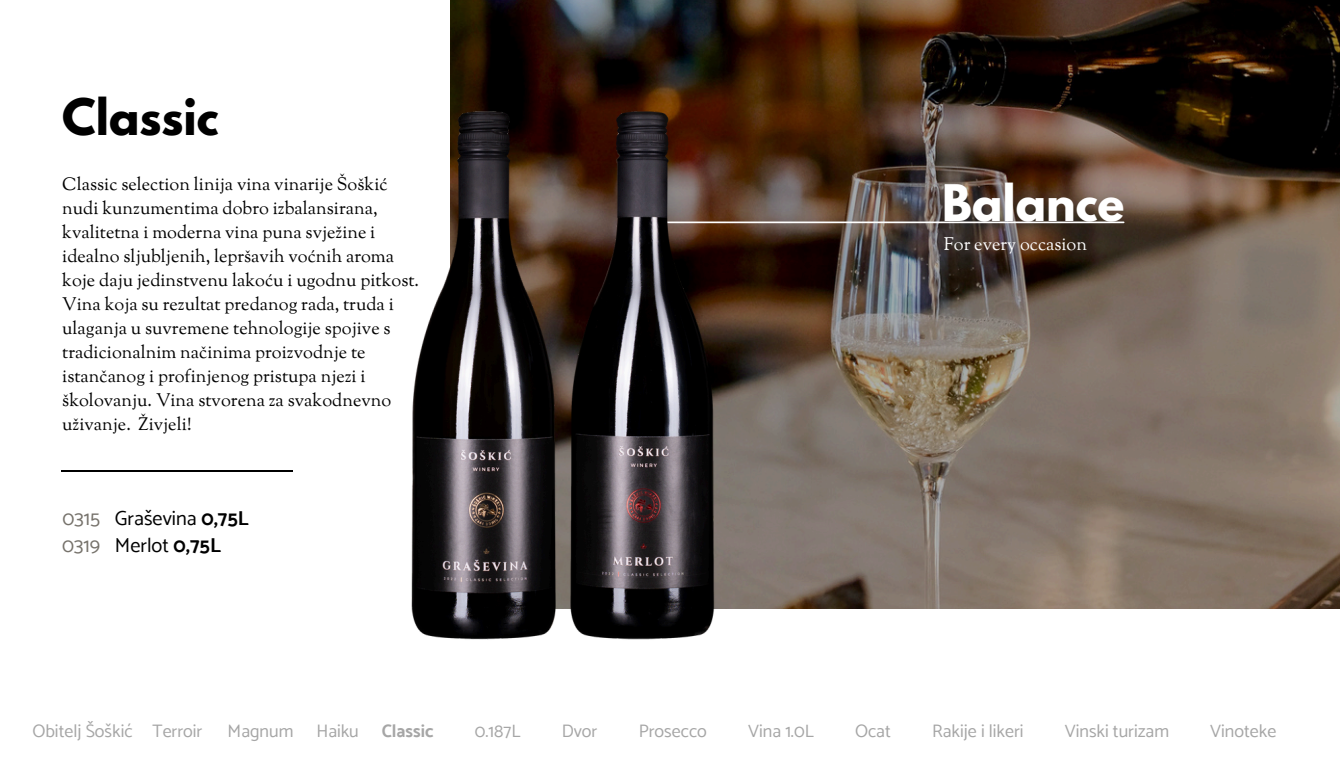
<style>
.page{position:relative;width:1340px;height:760px;background:#fff}
.page>*{position:absolute;margin:0;border:0;box-sizing:border-box;transform-origin:0 0}
.t1{font:700 44.55px "League Spartan";color:#fff}
.t2{font:700 44.55px "League Spartan";color:#000}
.t3{font:20.25px/27px "Catamaran";color:#000}
.t4{font:20.25px/27px "Catamaran";color:#76726b}
.t5{font:18px/24.1px "Sorts Mill Goudy";color:#000}
.t6{font:18px "Catamaran";color:#a6a6a6}
.t7{font:18px "Sorts Mill Goudy";color:#fff}
.t8{font:700 18px "Catamaran";color:#a6a6a6}
.s1{font-weight:700}
</style>
<div class="page">
<img style="left:451px;top:0;width:889px;height:608px">
<hr style="left:644px;top:221px;width:480px;height:2px;background:#fff">
<hr style="left:62px;top:470px;width:231px;height:2px;background:#000">
<img style="left:411px;top:106px;width:143px;height:534px">
<img style="left:554px;top:106px;width:179px;height:534px">
<p class="t2" style="left:62px;top:94px;width:158px">Classic</p>
<h1 class="t5" style="left:62px;top:173px;width:358px">Classic selection linija vina vinarije Šoškić nudi kunzumentima dobro izbalansirana, kvalitetna i moderna vina puna svježine i idealno sljubljenih, lepršavih voćnih aroma koje daju jedinstvenu lakoću i ugodnu pitkost.<br>Vina koja su rezultat predanog rada, truda i ulaganja u suvremene tehnologije spojive s tradicionalnim načinima proizvodnje te istančanog i profinjenog pristupa njezi i školovanju. Vina stvorena za svakodnevno uživanje. Živjeli!</h1>
<p class="t4" style="left:62px;top:504px;width:40px">0315<br>0319</p>
<h1 class="t3" style="left:115px;top:504px;width:135px">Graševina <span class="s1">0,75L<br></span>Merlot <span class="s1">0,75L</span></h1>
<p class="t1" style="left:942px;top:180px;width:184px">Balance</p>
<p class="t7" style="left:944px;top:232px;width:145px">For every occasion</p>
<p class="t6" style="left:32px;top:720px;width:102px">Obitelj Šoškić</p>
<p class="t6" style="left:153px;top:720px;width:51px">Terroir</p>
<p class="t6" style="left:228px;top:720px;width:67px">Magnum</p>
<p class="t6" style="left:316px;top:720px;width:44px">Haiku</p>
<h2 class="t8" style="left:382px;top:720px;width:53px">Classic</h2>
<h2 class="t6" style="left:475px;top:720px;width:47px">0.187L</h2>
<p class="t6" style="left:562px;top:720px;width:37px">Dvor</p>
<p class="t6" style="left:639px;top:720px;width:70px">Prosecco</p>
<p class="t6" style="left:748px;top:720px;width:67px">Vina 1.0L</p>
<p class="t6" style="left:855px;top:720px;width:37px">Ocat</p>
<h4 class="t6" style="left:932px;top:720px;width:93px">Rakije i likeri</h4>
<h3 class="t6" style="left:1065px;top:720px;width:106px">Vinski turizam</h3>
<p class="t6" style="left:1210px;top:720px;width:68px">Vinoteke</p>
</div>
